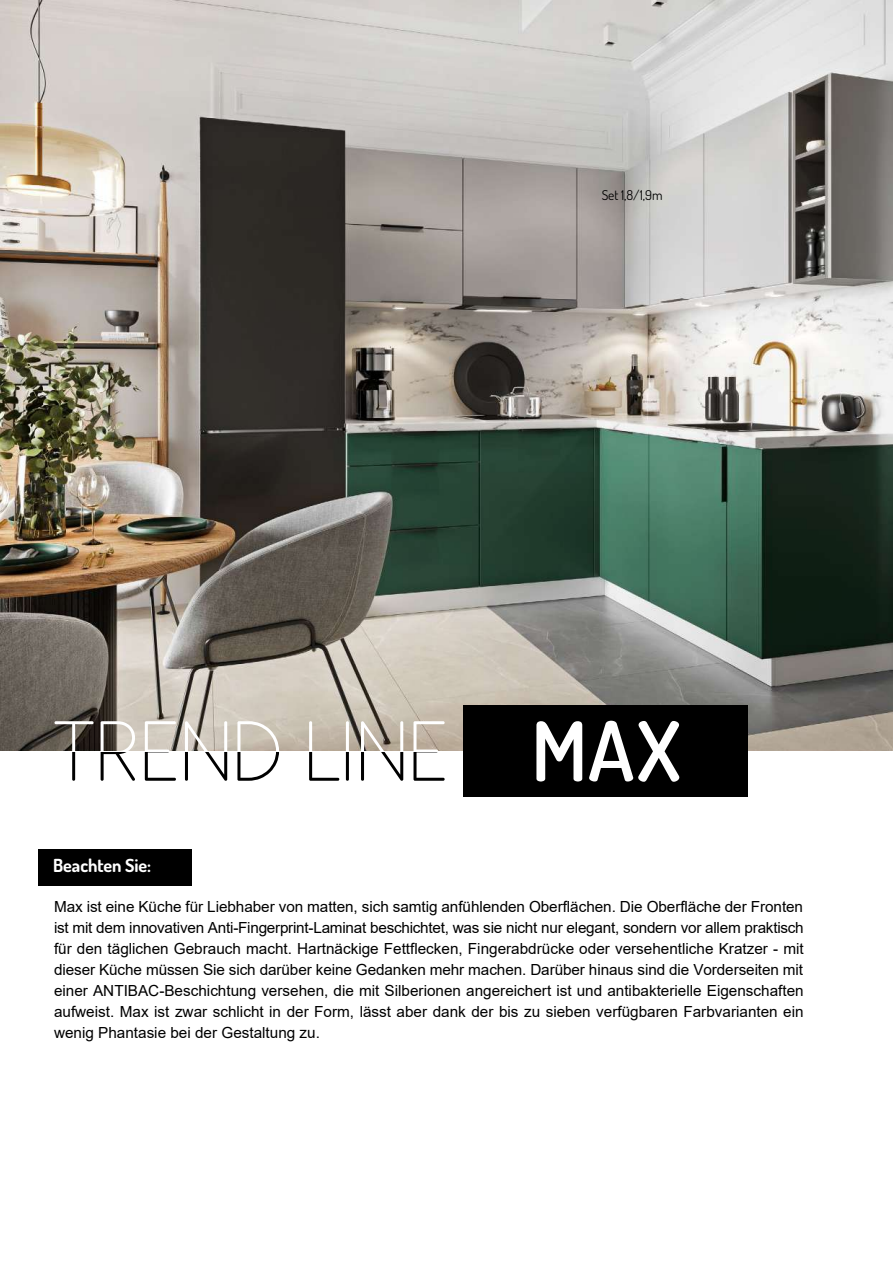
<style>
.page{position:relative;width:893px;height:1263px;background:#fff}
.page>*{position:absolute;margin:0;border:0;box-sizing:border-box;transform-origin:0 0}
.t1{font:600 82.5px "Dosis";color:#fff}
.t2{font:700 18px "Dosis";letter-spacing:-.005em;color:#fff}
.t3{font:15.3px/21px "Arial";color:#000;text-align:justify}
.t4{font:13.5px "Dosis";color:#000}
</style>
<div class="page">
<img style="left:0;top:0;width:893px;height:751px">
<svg style="left:145px;top:721px;width:300px;height:60px"></svg>
<div style="left:463px;top:705px;width:285px;height:92px;background:#000"></div>
<div style="left:38px;top:849px;width:153px;height:37px;background:#000"></div>
<p class="t4" style="left:602px;top:186px;width:62px">Set 1,8/1,9m</p>
<p class="t2" style="left:53px;top:852px;width:99px">Beachten Sie:</p>
<h1 class="t1" style="left:531px;top:694px;width:151px">MAX</h1>
<p class="t3" style="left:54px;top:897px;width:751px">Max ist eine Küche für Liebhaber von matten, sich samtig anfühlenden Oberflächen. Die Oberfläche der Fronten ist mit dem innovativen Anti-Fingerprint-Laminat beschichtet, was sie nicht nur elegant, sondern vor allem praktisch für den täglichen Gebrauch macht. Hartnäckige Fettflecken, Fingerabdrücke oder versehentliche Kratzer - mit dieser Küche müssen Sie sich darüber keine Gedanken mehr machen. Darüber hinaus sind die Vorderseiten mit einer ANTIBAC-Beschichtung versehen, die mit Silberionen angereichert ist und antibakterielle Eigenschaften aufweist. Max ist zwar schlicht in der Form, lässt aber dank der bis zu sieben verfügbaren Farbvarianten ein wenig Phantasie bei der Gestaltung zu.</p>
</div>
